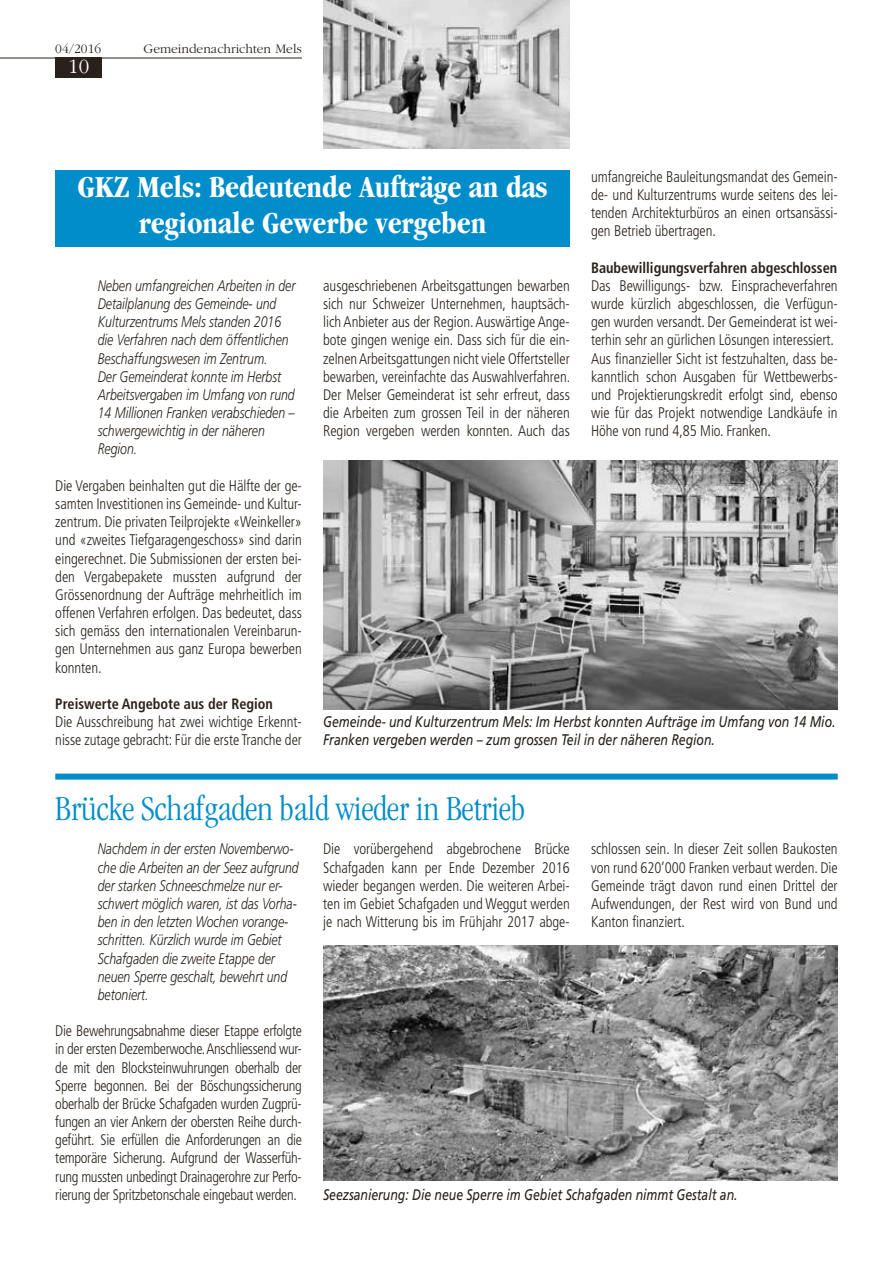
<style>
.page{position:relative;width:893px;height:1263px;background:#fff}
.page>*{position:absolute;margin:0;border:0;box-sizing:border-box;transform-origin:0 0}
.t1{font:300 condensed 36px "Garamond";letter-spacing:-.005em;color:#008dca}
.t2{font:700 condensed 31.5px/36px "Garamond";letter-spacing:-.005em;color:#fff;text-align:center}
.t3{font:300 21px "Garamond";color:#fff}
.t4{font:300 condensed 15.3px/18.1px "Frutiger";letter-spacing:-.005em;color:#29211a;text-align:justify;scale:.95 1}
.t5{font:italic 300 15.3px/18.1px "Frutiger";letter-spacing:-.005em;color:#29211a;scale:.8 1}
.t6{font:300 condensed 15.3px/18.1px "Frutiger";letter-spacing:-.005em;color:#29211a;text-align:justify;scale:.94 1}
.t7{font:italic 15.3px/18.1px "Frutiger";letter-spacing:-.005em;color:#29211a;scale:.8 1}
.t8{font:700 condensed 15px "Frutiger";color:#29211a;scale:.95 1}
.t9{font:300 13.5px "Garamond";color:#29211a}
</style>
<div class="page">
<hr style="left:0;top:58px;width:302px;height:1px;background:#29211a">
<div style="left:55px;top:57px;width:47px;height:21px;background:#29211a"></div>
<div style="left:55px;top:170px;width:515px;height:77px;background:#008dca"></div>
<div style="left:55px;top:774px;width:783px;height:6px;background:#008dca"></div>
<img style="left:323px;top:460px;width:514px;height:249px">
<img style="left:323px;top:0;width:247px;height:149px">
<img style="left:323px;top:945px;width:515px;height:235px">
<p class="t9" style="left:55px;top:41px;width:47px">04/2016</p>
<p class="t9" style="left:143px;top:41px;width:160px">Gemeindenachrichten Mels</p>
<h3 class="t3" style="left:68px;top:56px;width:22px">10</h3>
<p class="t4" style="left:591px;top:168px;width:261px">umfangreiche Bauleitungsmandat des Gemein&shy;de- und Kulturzentrums wurde seitens des lei&shy;tenden Architekturbüros an einen ortsansässi&shy;gen Betrieb übertragen.</p>
<p class="t8" style="left:591px;top:259px;width:261px">Baubewilligungsverfahren abgeschlossen</p>
<p class="t4" style="left:591px;top:277px;width:261px;text-align:left">Das Bewilligungs- bzw. Einspracheverfahren wurde kürzlich abgeschlossen, die Verfügun&shy;gen wurden versandt. Der Gemeinderat ist wei&shy;terhin sehr an gürlichen Lösungen interessiert.<br>Aus finanzieller Sicht ist festzuhalten, dass be&shy;kanntlich schon Ausgaben für Wettbewerbs&shy;und Projektierungskredit erfolgt sind, ebenso wie für das Projekt notwendige Landkäufe in Höhe von rund 4,85 Mio. Franken.</p>
<h2 class="t2" style="left:77px;top:169px;width:472px">GKZ Mels: Bedeutende Aufträge an das regionale Gewerbe vergeben</h2>
<p class="t5" style="left:98px;top:277px;width:249px">Neben umfangreichen Arbeiten in der<br>Detailplanung des Gemeinde- und<br>Kulturzentrums Mels standen 2016 die Verfahren nach dem öffentlichen<br>Beschaffungswesen im Zentrum.<br>Der Gemeinderat konnte im Herbst<br>Arbeitsvergaben im Umfang von rund<br>14 Millionen Franken verabschieden – schwergewichtig in der näheren<br>Region.</p>
<p class="t4" style="left:55px;top:477px;width:261px">Die Vergaben beinhalten gut die Hälfte der ge&shy;samten Investitionen ins Gemeinde- und Kultur&shy;zentrum. Die privaten Teilprojekte «Weinkeller» und «zweites Tiefgaragengeschoss» sind darin eingerechnet. Die Submissionen der ersten bei&shy;den Vergabepakete mussten aufgrund der Grössenordnung der Aufträge mehrheitlich im offenen Verfahren erfolgen. Das bedeutet, dass sich gemäss den internationalen Vereinbarun&shy;gen Unternehmen aus ganz Europa bewerben konnten.</p>
<p class="t8" style="left:55px;top:695px;width:231px">Preiswerte Angebote aus der Region</p>
<p class="t4" style="left:55px;top:713px;width:261px">Die Ausschreibung hat zwei wichtige Erkennt&shy;nisse zutage gebracht: Für die erste Tranche der</p>
<p class="t4" style="left:323px;top:277px;width:262px">ausgeschriebenen Arbeitsgattungen bewarben sich nur Schweizer Unternehmen, hauptsäch&shy;lich Anbieter aus der Region. Auswärtige Ange&shy;bote gingen wenige ein. Dass sich für die ein&shy;zelnen Arbeitsgattungen nicht viele Offertsteller bewarben, vereinfachte das Auswahlverfahren.<br>Der Melser Gemeinderat ist sehr erfreut, dass die Arbeiten zum grossen Teil in der näheren Region vergeben werden konnten. Auch das</p>
<p class="t7" style="left:323px;top:713px;width:642px">Gemeinde- und Kulturzentrum Mels: Im Herbst konnten Aufträge im Umfang von 14 Mio.<br>Franken vergeben werden – zum grossen Teil in der näheren Region.</p>
<h1 class="t1" style="left:55px;top:789px;width:471px">Brücke Schafgaden bald wieder in Betrieb</h1>
<p class="t5" style="left:98px;top:840px;width:253px">Nachdem in der ersten Novemberwo&shy;che die Arbeiten an der Seez aufgrund der starken Schneeschmelze nur er&shy;schwert möglich waren, ist das Vorha&shy;ben in den letzten Wochen vorange&shy;schritten. Kürzlich wurde im Gebiet<br>Schafgaden die zweite Etappe der neuen Sperre geschalt, bewehrt und betoniert.</p>
<p class="t6" style="left:55px;top:1022px;width:264px">Die Bewehrungsabnahme dieser Etappe erfolgte in der ersten Dezemberwoche. Anschliessend wur&shy;de mit den Blocksteinwuhrungen oberhalb der Sperre begonnen. Bei der Böschungssicherung oberhalb der Brücke Schafgaden wurden Zugprü&shy;fungen an vier Ankern der obersten Reihe durch&shy;geführt. Sie erfüllen die Anforderungen an die temporäre Sicherung. Aufgrund der Wasserfüh&shy;rung mussten unbedingt Drainagerohre zur Perfo&shy;rierung der Spritzbetonschale eingebaut werden.</p>
<p class="t4" style="left:323px;top:840px;width:261px">Die vorübergehend abgebrochene Brücke Schafgaden kann per Ende Dezember 2016 wieder begangen werden. Die weiteren Arbei&shy;ten im Gebiet Schafgaden und Weggut werden je nach Witterung bis im Frühjahr 2017 abge-</p>
<p class="t4" style="left:591px;top:840px;width:261px">schlossen sein. In dieser Zeit sollen Baukosten von rund 620‘000 Franken verbaut werden. Die Gemeinde trägt davon rund einen Drittel der Aufwendungen, der Rest wird von Bund und Kanton finanziert.</p>
<p class="t7" style="left:323px;top:1185px;width:520px">Seezsanierung: Die neue Sperre im Gebiet Schafgaden nimmt Gestalt an.</p>
</div>
